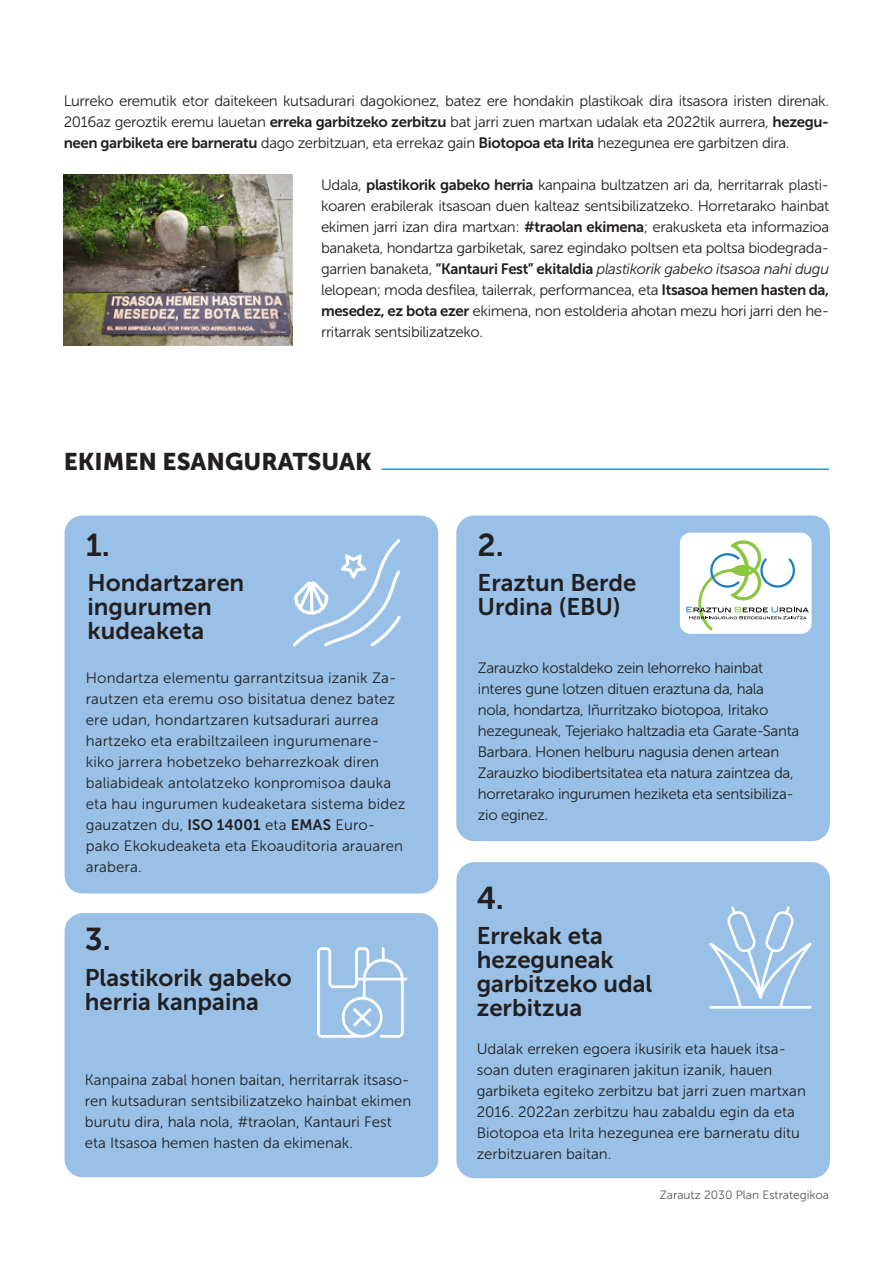
<style>
.page{position:relative;width:893px;height:1263px;background:#fff}
.page>*{position:absolute;margin:0;border:0;box-sizing:border-box;transform-origin:0 0}
.t1{font:31.5px "Museo Sans 700";color:#231f20}
.t2{font:24px/24px "Museo Sans 700";color:#231f20}
.t3{font:24px "Museo Sans 900";color:#231f20}
.t4{font:15px/21px "Museo Sans 300";color:#231f20}
.t5{font:15px/21px "Museo Sans 300";letter-spacing:-.02em;color:#231f20}
.t6{font:12px "Museo Sans 300";color:#57585a}
.s1{font-family:"Museo Sans 700"}
.s2{font-style:italic}
</style>
<div class="page">
<img style="left:64px;top:174px;width:228px;height:172px">
<div style="left:456px;top:515px;width:374px;height:326px;background:#99c1e7;border-radius:18px"></div>
<div style="left:680px;top:533px;width:132px;height:101px;background:#fff;border-radius:11px"></div>
<hr style="left:382px;top:468px;width:447px;height:2px;background:#1e96d3">
<div style="left:65px;top:515px;width:373px;height:378px;background:#99c1e7;border-radius:18px"></div>
<div style="left:456px;top:862px;width:374px;height:316px;background:#99c1e7;border-radius:18px"></div>
<div style="left:65px;top:913px;width:373px;height:264px;background:#99c1e7;border-radius:18px"></div>
<svg style="left:686px;top:540px;width:123px;height:91px"></svg>
<svg style="left:709px;top:906px;width:103px;height:103px"></svg>
<svg style="left:293px;top:539px;width:108px;height:108px"></svg>
<svg style="left:317px;top:947px;width:91px;height:91px"></svg>
<p class="t4" style="left:64px;top:90px;width:767px;text-align:justify">Lurreko eremutik etor daitekeen kutsadurari dagokionez, batez ere hondakin plastikoak dira itsasora iristen direnak.<br>2016az geroztik eremu lauetan <span class="s1">erreka garbitzeko zerbitzu</span> bat jarri zuen martxan udalak eta 2022tik aurrera, <span class="s1">hezegu&shy;neen garbiketa ere barneratu</span> dago zerbitzuan, eta errekaz gain <span class="s1">Biotopoa eta Irita</span> hezegunea ere garbitzen dira.</p>
<p class="t4" style="left:321px;top:175px;width:510px;text-align:justify">Udala, <span class="s1">plastikorik gabeko herria</span> kanpaina bultzatzen ari da, herritarrak plasti&shy;koaren erabilerak itsasoan duen kalteaz sentsibilizatzeko. Horretarako hainbat ekimen jarri izan dira martxan: <span class="s1">#traolan ekimena</span>; erakusketa eta informazioa banaketa, hondartza garbiketak, sarez egindako poltsen eta poltsa biodegrada&shy;garrien banaketa, <span class="s1">“Kantauri Fest” ekitaldia</span> <span class="s2">plastikorik gabeko itsasoa nahi dugu </span>lelopean; moda desfilea, tailerrak, performancea, eta <span class="s1">Itsasoa hemen hasten da, mesedez, ez bota ezer</span> ekimena, non estolderia ahotan mezu hori jarri den he&shy;rritarrak sentsibilizatzeko.</p>
<h2 class="t3" style="left:64px;top:448px;width:309px">EKIMEN ESANGURATSUAK</h2>
<h1 class="t1" style="left:86px;top:527px;width:26px">1.</h1>
<h2 class="t2" style="left:88px;top:570px;width:158px">Hondartzaren ingurumen kudeaketa</h2>
<h1 class="t1" style="left:477px;top:527px;width:28px">2.</h1>
<h2 class="t2" style="left:478px;top:570px;width:160px">Eraztun Berde<br>Urdina (EBU)</h2>
<p class="t4" style="left:86px;top:668px;width:321px">Hondartza elementu garrantzitsua izanik Za&shy;rautzen eta eremu oso bisitatua denez batez ere udan, hondartzaren kutsadurari aurrea hartzeko eta erabiltzaileen ingurumenare&shy;kiko jarrera hobetzeko beharrezkoak diren baliabideak antolatzeko konpromisoa dauka eta hau ingurumen kudeaketara sistema bidez gauzatzen du, <span class="s1">ISO 14001</span> eta <span class="s1">EMAS</span> Euro&shy;pako Ekokudeaketa eta Ekoauditoria arauaren arabera.</p>
<p class="t5" style="left:478px;top:657px;width:323px">Zarauzko kostaldeko zein lehorreko hainbat interes gune lotzen dituen eraztuna da, hala nola, hondartza, Iñurritzako biotopoa, Iritako hezeguneak, Tejeriako haltzadia eta Garate-Santa Barbara. Honen helburu nagusia denen artean Zarauzko biodibertsitatea eta natura zaintzea da, horretarako ingurumen heziketa eta sentsibiliza&shy;zio eginez.</p>
<h1 class="t1" style="left:85px;top:922px;width:27px">3.</h1>
<h2 class="t2" style="left:85px;top:965px;width:208px">Plastikorik gabeko herria kanpaina</h2>
<p class="t4" style="left:85px;top:1069px;width:328px">Kanpaina zabal honen baitan, herritarrak itsaso&shy;ren kutsaduran sentsibilizatzeko hainbat ekimen burutu dira, hala nola, #traolan, Kantauri Fest eta Itsasoa hemen hasten da ekimenak.</p>
<h1 class="t1" style="left:477px;top:881px;width:29px">4.</h1>
<h2 class="t2" style="left:477px;top:924px;width:177px">Errekak eta hezeguneak garbitzeko udal zerbitzua</h2>
<p class="t4" style="left:477px;top:1039px;width:331px">Udalak erreken egoera ikusirik eta hauek itsa&shy;soan duten eraginaren jakitun izanik, hauen garbiketa egiteko zerbitzu bat jarri zuen martxan 2016. 2022an zerbitzu hau zabaldu egin da eta Biotopoa eta Irita hezegunea ere barneratu ditu zerbitzuaren baitan.</p>
<p class="t6" style="left:660px;top:1188px;width:171px">Zarautz 2030 Plan Estrategikoa</p>
</div>
